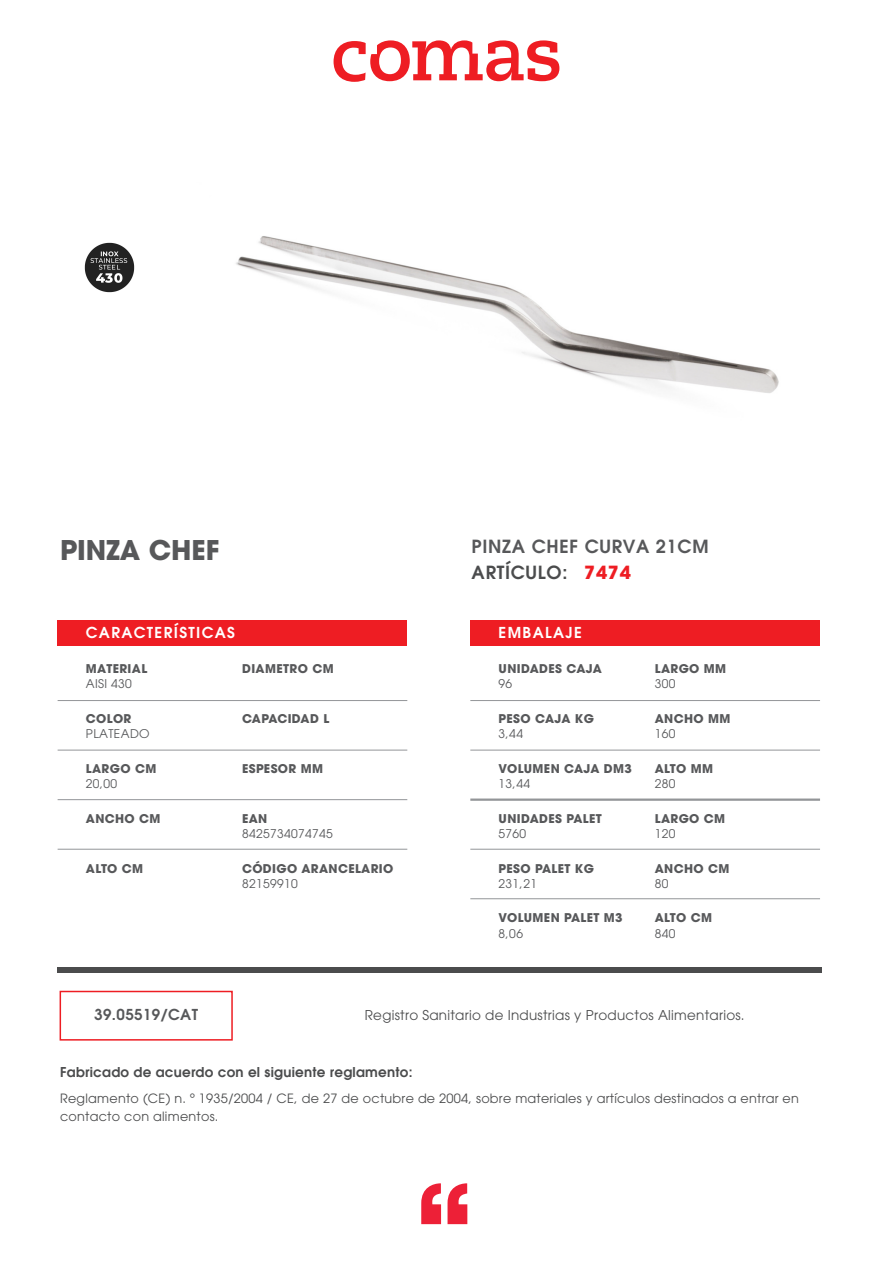
<style>
.page{position:relative;width:893px;height:1263px;background:#fff}
.page>*{position:absolute;margin:0;border:0;box-sizing:border-box;transform-origin:0 0}
.t1{font:700 27px "Avant Garde";color:#57585a}
.t2{font:600 18px/25.7px "Avant Garde";letter-spacing:.04em;color:#57585a}
.t3{font:600 15px "Avant Garde";letter-spacing:.09em;color:#fff}
.t4{font:600 15px "Avant Garde";letter-spacing:.03em;color:#57585a}
.t5{font:13.5px "Avant Garde";letter-spacing:.02em;color:#4b4c4d}
.t6{font:600 13.5px "Avant Garde";letter-spacing:.02em;color:#4b4c4d}
.t7{font:12.75px/18px "Avant Garde";letter-spacing:.02em;color:#4b4c4d}
.t8{font:700 12px "Avant Garde";letter-spacing:.03em;color:#57585a}
.t9{font:12px "Avant Garde";letter-spacing:.03em;color:#57585a}
.t10{font:700 12px "Avant Garde";letter-spacing:.01em;color:#57585a}
.s1{color:#4b4c4d}
.s2{font-weight:700;color:#ee1d23}
</style>
<div class="page">
<svg style="left:421px;top:1183px;width:20px;height:41px"></svg>
<svg style="left:448px;top:1183px;width:19px;height:41px"></svg>
<svg style="left:334px;top:40px;width:225px;height:42px"></svg>
<div style="left:58px;top:620px;width:349px;height:25px;background:#ee1d23"></div>
<div style="left:58px;top:967px;width:764px;height:6px;background:#4b4c4d"></div>
<hr style="left:58px;top:700px;width:349px;height:1px;background:#939598">
<hr style="left:58px;top:750px;width:349px;height:1px;background:#939598">
<hr style="left:58px;top:799px;width:349px;height:1px;background:#939598">
<hr style="left:58px;top:849px;width:349px;height:1px;background:#939598">
<div style="left:470px;top:620px;width:350px;height:25px;background:#ee1d23"></div>
<hr style="left:470px;top:700px;width:350px;height:1px;background:#939598">
<hr style="left:470px;top:750px;width:350px;height:1px;background:#939598">
<hr style="left:470px;top:798px;width:350px;height:3px;background:#939598">
<hr style="left:470px;top:849px;width:350px;height:1px;background:#939598">
<hr style="left:470px;top:898px;width:350px;height:1px;background:#939598">
<div style="left:60px;top:991px;width:173px;height:49px;border:2px solid #ee1d23"></div>
<img style="left:84px;top:242px;width:51px;height:51px">
<img style="left:236px;top:236px;width:543px;height:157px">
<h1 class="t1" style="left:60px;top:532px;width:161px">PINZA CHEF</h1>
<h2 class="t2" style="left:472px;top:533px;width:238px">PINZA CHEF CURVA 21CM<br><span class="s1">ARTÍCULO:</span> <span class="s2">7474</span></h2>
<p class="t3" style="left:86px;top:623px;width:151px">CARACTERÍSTICAS</p>
<p class="t8" style="left:86px;top:661px;width:63px">MATERIAL</p>
<p class="t9" style="left:86px;top:677px;width:48px">AISI 430</p>
<p class="t8" style="left:242px;top:661px;width:93px">DIAMETRO CM</p>
<p class="t8" style="left:86px;top:711px;width:47px">COLOR</p>
<p class="t9" style="left:86px;top:727px;width:65px">PLATEADO</p>
<p class="t8" style="left:86px;top:761px;width:72px">LARGO CM</p>
<p class="t9" style="left:86px;top:777px;width:33px">20,00</p>
<p class="t8" style="left:86px;top:810px;width:76px">ANCHO CM</p>
<p class="t10" style="left:242px;top:711px;width:89px">CAPACIDAD L</p>
<p class="t8" style="left:242px;top:761px;width:83px">ESPESOR MM</p>
<p class="t8" style="left:242px;top:810px;width:27px">EAN</p>
<p class="t9" style="left:242px;top:826px;width:92px">8425734074745</p>
<p class="t3" style="left:499px;top:623px;width:85px">EMBALAJE</p>
<p class="t8" style="left:499px;top:661px;width:105px">UNIDADES CAJA</p>
<p class="t9" style="left:499px;top:677px;width:15px">96</p>
<p class="t8" style="left:499px;top:711px;width:97px">PESO CAJA KG</p>
<p class="t9" style="left:499px;top:727px;width:26px">3,44</p>
<p class="t8" style="left:499px;top:761px;width:135px">VOLUMEN CAJA DM3</p>
<p class="t9" style="left:499px;top:777px;width:33px">13,44</p>
<p class="t8" style="left:499px;top:810px;width:105px">UNIDADES PALET</p>
<p class="t9" style="left:499px;top:826px;width:29px">5760</p>
<p class="t8" style="left:655px;top:661px;width:73px">LARGO MM</p>
<p class="t9" style="left:655px;top:677px;width:22px">300</p>
<p class="t8" style="left:655px;top:711px;width:77px">ANCHO MM</p>
<p class="t9" style="left:655px;top:727px;width:22px">160</p>
<p class="t8" style="left:655px;top:761px;width:60px">ALTO MM</p>
<p class="t9" style="left:655px;top:777px;width:22px">280</p>
<p class="t8" style="left:655px;top:810px;width:72px">LARGO CM</p>
<p class="t9" style="left:655px;top:826px;width:22px">120</p>
<p class="t8" style="left:86px;top:860px;width:59px">ALTO CM</p>
<p class="t8" style="left:242px;top:860px;width:153px">CÓDIGO ARANCELARIO</p>
<p class="t9" style="left:242px;top:876px;width:57px">82159910</p>
<p class="t8" style="left:499px;top:860px;width:97px">PESO PALET KG</p>
<p class="t9" style="left:499px;top:876px;width:40px">231,21</p>
<p class="t8" style="left:499px;top:910px;width:126px">VOLUMEN PALET M3</p>
<p class="t9" style="left:499px;top:926px;width:26px">8,06</p>
<p class="t8" style="left:655px;top:860px;width:76px">ANCHO CM</p>
<p class="t9" style="left:655px;top:876px;width:15px">80</p>
<p class="t8" style="left:655px;top:910px;width:59px">ALTO CM</p>
<p class="t9" style="left:655px;top:926px;width:22px">840</p>
<p class="t4" style="left:94px;top:1005px;width:105px">39.05519/CAT</p>
<p class="t5" style="left:365px;top:1007px;width:381px">Registro Sanitario de Industrias y Productos Alimentarios.</p>
<p class="t6" style="left:60px;top:1063px;width:354px">Fabricado de acuerdo con el siguiente reglamento:</p>
<p class="t7" style="left:60px;top:1090px;width:740px">Reglamento (CE) n. º 1935/2004 / CE, de 27 de octubre de 2004, sobre materiales y artículos destinados a entrar en contacto con alimentos.</p>
</div>
